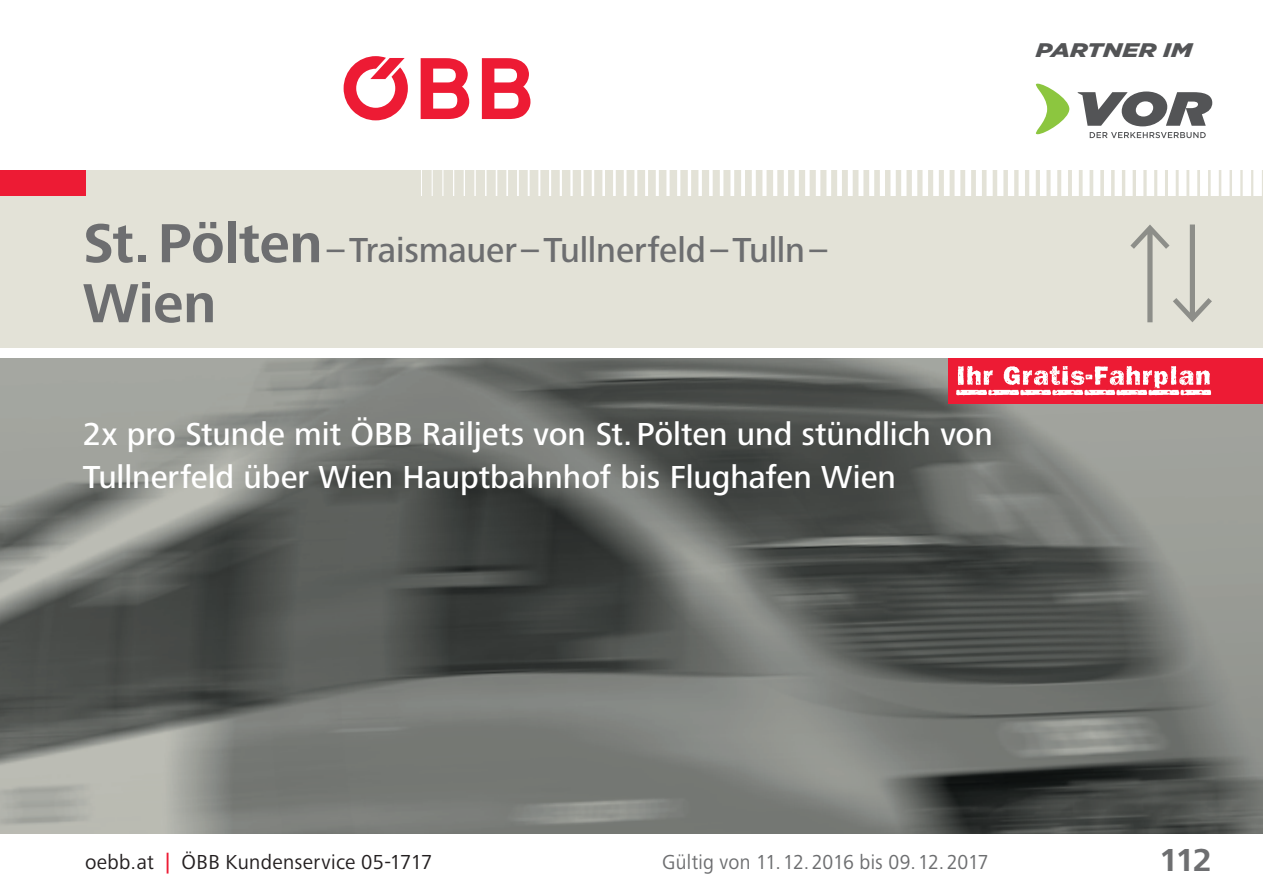
<style>
.page{position:relative;width:1263px;height:893px;background:#fff}
.page>*{position:absolute;margin:0;border:0;box-sizing:border-box;transform-origin:0 0}
.t1{font:700 57px "Frutiger Next Pro";color:#6d6e70}
.t2{font:500 36px "Frutiger Next Pro";letter-spacing:-.005em;color:#6d6e70}
.t3{font:500 33px/42px "Frutiger Next Pro";color:#fff}
.t4{font:700 33px "Frutiger Next Pro";color:#6d6e70}
.t5{font:21px "Frutiger Next Pro";letter-spacing:.01em;color:#6d6e70;scale:.95 1}
.t6{font:21px "Frutiger Next Pro";letter-spacing:.02em;color:#231f20}
.t7{font:italic 900 19.8px "Gotham";color:#535456;scale:1.25 1}
.s1{font-weight:700;font-size:57px}
.s2{font-weight:500;color:#ed1b34}
</style>
<div class="page">
<div style="left:0;top:170px;width:1263px;height:179px;background:#e3e2d7"></div>
<svg style="left:482px;top:58px;width:48px;height:61px"></svg>
<svg style="left:421px;top:58px;width:48px;height:61px"></svg>
<svg style="left:344px;top:56px;width:64px;height:64px"></svg>
<div style="left:0;top:170px;width:85px;height:26px;background:#ed1b34"></div>
<svg style="left:421px;top:170px;width:1px;height:26px"></svg>
<svg style="left:432px;top:170px;width:1px;height:26px"></svg>
<svg style="left:442px;top:170px;width:1px;height:26px"></svg>
<svg style="left:453px;top:170px;width:1px;height:26px"></svg>
<svg style="left:464px;top:170px;width:1px;height:26px"></svg>
<hr style="left:474px;top:170px;width:2px;height:26px;background:#fff">
<svg style="left:485px;top:170px;width:1px;height:26px"></svg>
<svg style="left:496px;top:170px;width:1px;height:26px"></svg>
<hr style="left:506px;top:170px;width:2px;height:26px;background:#fff">
<hr style="left:517px;top:170px;width:2px;height:26px;background:#fff">
<hr style="left:528px;top:170px;width:2px;height:26px;background:#fff">
<hr style="left:538px;top:170px;width:2px;height:26px;background:#fff">
<hr style="left:549px;top:170px;width:2px;height:26px;background:#fff">
<hr style="left:560px;top:170px;width:2px;height:26px;background:#fff">
<hr style="left:570px;top:170px;width:3px;height:26px;background:#fff">
<hr style="left:581px;top:170px;width:2px;height:26px;background:#fff">
<hr style="left:592px;top:170px;width:2px;height:26px;background:#fff">
<hr style="left:602px;top:170px;width:3px;height:26px;background:#fff">
<hr style="left:613px;top:170px;width:3px;height:26px;background:#fff">
<hr style="left:624px;top:170px;width:2px;height:26px;background:#fff">
<hr style="left:634px;top:170px;width:3px;height:26px;background:#fff">
<hr style="left:645px;top:170px;width:3px;height:26px;background:#fff">
<hr style="left:656px;top:170px;width:3px;height:26px;background:#fff">
<hr style="left:666px;top:170px;width:4px;height:26px;background:#f9f9f7">
<hr style="left:677px;top:170px;width:3px;height:26px;background:#fff">
<hr style="left:688px;top:170px;width:3px;height:26px;background:#fff">
<svg style="left:698px;top:170px;width:4px;height:26px"></svg>
<hr style="left:709px;top:170px;width:4px;height:26px;background:#fff">
<hr style="left:720px;top:170px;width:3px;height:26px;background:#fff">
<svg style="left:730px;top:170px;width:4px;height:26px"></svg>
<hr style="left:741px;top:170px;width:4px;height:26px;background:#fff">
<hr style="left:752px;top:170px;width:4px;height:26px;background:#fff">
<svg style="left:762px;top:170px;width:4px;height:26px"></svg>
<hr style="left:773px;top:170px;width:4px;height:26px;background:#fff">
<hr style="left:784px;top:170px;width:4px;height:26px;background:#fff">
<div style="left:794px;top:170px;width:5px;height:26px;background:#fff"></div>
<div style="left:805px;top:170px;width:5px;height:26px;background:#fff"></div>
<hr style="left:816px;top:170px;width:4px;height:26px;background:#fff">
<div style="left:826px;top:170px;width:5px;height:26px;background:#fff"></div>
<div style="left:837px;top:170px;width:5px;height:26px;background:#fff"></div>
<div style="left:848px;top:170px;width:5px;height:26px;background:#fff"></div>
<div style="left:858px;top:170px;width:5px;height:26px;background:#fff"></div>
<div style="left:869px;top:170px;width:5px;height:26px;background:#fff"></div>
<div style="left:880px;top:170px;width:5px;height:26px;background:#fff"></div>
<div style="left:890px;top:170px;width:6px;height:26px;background:#fff"></div>
<div style="left:901px;top:170px;width:5px;height:26px;background:#fff"></div>
<div style="left:912px;top:170px;width:5px;height:26px;background:#fff"></div>
<div style="left:922px;top:170px;width:6px;height:26px;background:#fff"></div>
<div style="left:933px;top:170px;width:6px;height:26px;background:#fff"></div>
<div style="left:944px;top:170px;width:5px;height:26px;background:#fff"></div>
<div style="left:954px;top:170px;width:6px;height:26px;background:#fff"></div>
<div style="left:965px;top:170px;width:6px;height:26px;background:#fff"></div>
<div style="left:976px;top:170px;width:6px;height:26px;background:#fff"></div>
<div style="left:986px;top:170px;width:7px;height:26px;background:#fff"></div>
<div style="left:997px;top:170px;width:6px;height:26px;background:#fff"></div>
<div style="left:1008px;top:170px;width:6px;height:26px;background:#fff"></div>
<div style="left:1018px;top:170px;width:7px;height:26px;background:#fff"></div>
<div style="left:1029px;top:170px;width:7px;height:26px;background:#fff"></div>
<div style="left:1040px;top:170px;width:6px;height:26px;background:#fff"></div>
<div style="left:1050px;top:170px;width:7px;height:26px;background:#fff"></div>
<div style="left:1061px;top:170px;width:7px;height:26px;background:#fff"></div>
<div style="left:1072px;top:170px;width:7px;height:26px;background:#fff"></div>
<div style="left:1082px;top:170px;width:7px;height:26px;background:#fff"></div>
<div style="left:1093px;top:170px;width:7px;height:26px;background:#fff"></div>
<div style="left:1104px;top:170px;width:7px;height:26px;background:#fff"></div>
<div style="left:1114px;top:170px;width:8px;height:26px;background:#fff"></div>
<div style="left:1125px;top:170px;width:8px;height:26px;background:#fff"></div>
<div style="left:1136px;top:170px;width:7px;height:26px;background:#fff"></div>
<div style="left:1147px;top:170px;width:7px;height:26px;background:#fff"></div>
<div style="left:1157px;top:170px;width:8px;height:26px;background:#fff"></div>
<div style="left:1168px;top:170px;width:8px;height:26px;background:#fff"></div>
<div style="left:1179px;top:170px;width:7px;height:26px;background:#fff"></div>
<div style="left:1189px;top:170px;width:8px;height:26px;background:#fff"></div>
<div style="left:1200px;top:170px;width:8px;height:26px;background:#fff"></div>
<div style="left:1211px;top:170px;width:8px;height:26px;background:#fff"></div>
<div style="left:1221px;top:170px;width:8px;height:26px;background:#fff"></div>
<div style="left:1232px;top:170px;width:8px;height:26px;background:#fff"></div>
<div style="left:1243px;top:170px;width:8px;height:26px;background:#fff"></div>
<div style="left:1253px;top:170px;width:9px;height:26px;background:#fff"></div>
<svg style="left:1130px;top:225px;width:82px;height:97px"></svg>
<img style="left:0;top:358px;width:1263px;height:475px">
<div style="left:949px;top:358px;width:314px;height:45px;background:#ed1b34"></div>
<img style="left:956px;top:366px;width:256px;height:30px">
<svg style="left:1078px;top:92px;width:134px;height:34px"></svg>
<svg style="left:1035px;top:84px;width:34px;height:50px"></svg>
<svg style="left:1090px;top:132px;width:116px;height:6px"></svg>
<p class="t7" style="left:1036px;top:43px;width:127px">PARTNER IM</p>
<p class="t2" style="left:83px;top:233px;width:746px"><span class="s1">St. Pölten</span> – Traismauer – Tullnerfeld – Tulln –</p>
<h1 class="t1" style="left:83px;top:276px;width:135px">Wien</h1>
<p class="t3" style="left:83px;top:415px;width:911px">2x pro Stunde mit ÖBB Railjets von St. Pölten und stündlich von<br>Tullnerfeld über Wien Hauptbahnhof bis Flughafen Wien</p>
<p class="t6" style="left:85px;top:851px;width:349px">oebb.at <span class="s2">|</span> ÖBB Kundenservice 05-1717</p>
<p class="t4" style="left:1159px;top:844px;width:54px">112</p>
<p class="t5" style="left:662px;top:851px;width:345px">Gültig von 11. 12. 2016 bis 09. 12. 2017</p>
</div>
